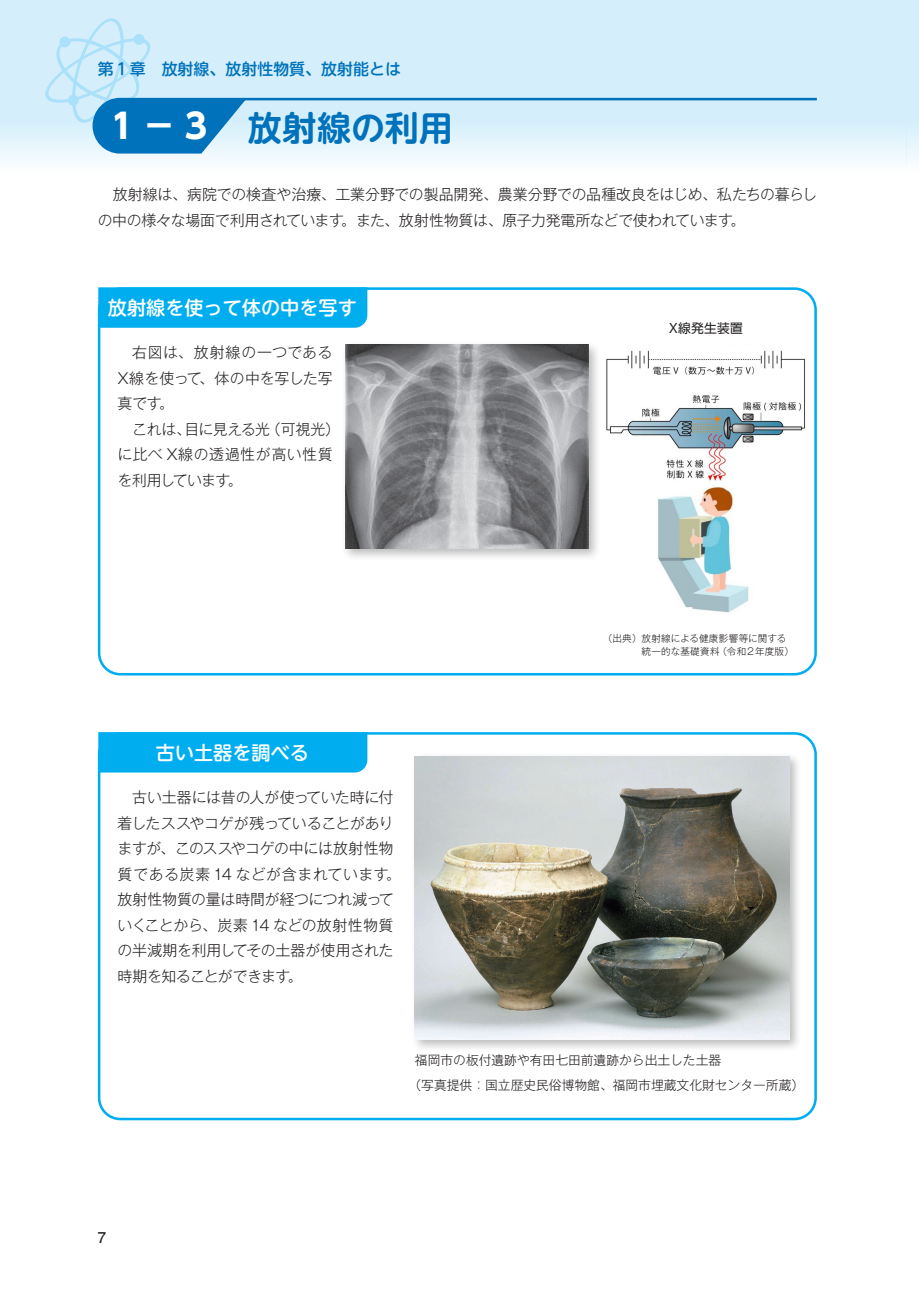
<style>
.page{position:relative;width:919px;height:1289px;background:#fff}
.page>*{position:absolute;margin:0;border:0;box-sizing:border-box;transform-origin:0 0}
.t1{font:700 34.05px "UD Shin M Go Pro De";color:#0072bc}
.t2{font:500 19.2px "UD Shin M Go Pro";color:#fff}
.t3{font:500 15.9px "UD Shin M Go Pro";color:#0072bc}
.t4{font:300 14.85px/25.5px "Gothic MB101 Pro";letter-spacing:-.01em;color:#231f20}
.t5{font:700 14.85px "Futo Go B101 Pro";color:#231f20}
.t6{font:300 12.75px/25.5px "Gothic MB101 Pro";color:#231f20}
.t7{font:12.75px "UD Shin Go Pro";letter-spacing:.025em;color:#231f20}
.t8{font:300 9.6px/12.8px "Gothic MB101 Pro";letter-spacing:.02em;color:#231f20}
.s1{font-family:"UD Shin Go Pro";color:#fff}
</style>
<div class="page">
<svg style="left:906px;top:0;width:12px;height:167px;background:#d9f0fb"></svg>
<svg style="left:0;top:0;width:906px;height:161px;background:#d9f1fb"></svg>
<div style="left:98px;top:287px;width:718px;height:388px;border:3px solid #00aeef;border-radius:21px"></div>
<div style="left:98px;top:732px;width:718px;height:388px;border:3px solid #00aeef;border-radius:21px"></div>
<div style="left:98px;top:287px;width:269px;height:41px;background:#00aeef"></div>
<div style="left:98px;top:732px;width:269px;height:40px;background:#00aeef"></div>
<div style="left:341px;top:341px;width:260px;height:220px;background:#231f20;opacity:.3"></div>
<img style="left:345px;top:345px;width:243px;height:203px">
<div style="left:411px;top:752px;width:391px;height:300px;background:#231f20;opacity:.3"></div>
<img style="left:415px;top:756px;width:374px;height:283px">
<svg style="left:38px;top:17px;width:781px;height:138px;background:#c4e5f5"></svg>
<img style="left:657px;top:487px;width:92px;height:126px">
<img style="left:606px;top:350px;width:199px;height:131px">
<p class="t3" style="left:98px;top:56px;width:304px">第１章　放射線、放射性物質、放射能とは</p>
<h1 class="t1" style="left:111px;top:100px;width:343px"><span class="s1">1 － 3</span> 放射線の利用</h1>
<p class="t4" style="left:98px;top:180px;width:720px;text-indent:15px">放射線は、病院での検査や治療、工業分野での製品開発、農業分野での品種改良をはじめ、私たちの暮らしの中の様々な場面で利用されています。また、放射性物質は、原子力発電所などで使われています。</p>
<p class="t2" style="left:108px;top:292px;width:250px">放射線を使って体の中を写す</p>
<p class="t4" style="left:117px;top:337px;width:217px;text-align:justify;text-indent:15px">右図は、放射線の一つであるX線を使って、体の中を写した写真です。</p>
<p class="t4" style="left:117px;top:414px;width:224px;text-indent:15px">これは、目に見える光（可視光）に比べ X線の透過性が高い性質を利用しています。</p>
<p class="t7" style="left:669px;top:317px;width:75px">X線発生装置</p>
<p class="t8" style="left:641px;top:631px;width:154px;text-indent:-39px">（出典）放射線による健康影響等に関する統一的な基礎資料（令和２年度版）</p>
<p class="t2" style="left:156px;top:736px;width:155px">古い土器を調べる</p>
<p class="t4" style="left:117px;top:782px;width:285px;text-indent:15px">古い土器には昔の人が使っていた時に付着したススやコゲが残っていることがありますが、このススやコゲの中には放射性物質である炭素 14 などが含まれています。放射性物質の量は時間が経つにつれ減っていくことから、炭素 14 などの放射性物質の半減期を利用してその土器が使用された時期を知ることができます。</p>
<p class="t6" style="left:408px;top:1045px;width:397px;text-indent:6px">福岡市の板付遺跡や有田七田前遺跡から出土した土器<br>（写真提供：国立歴史民俗博物館、福岡市埋蔵文化財センター所蔵）</p>
<p class="t5" style="left:98px;top:1224px;width:10px">7</p>
</div>
